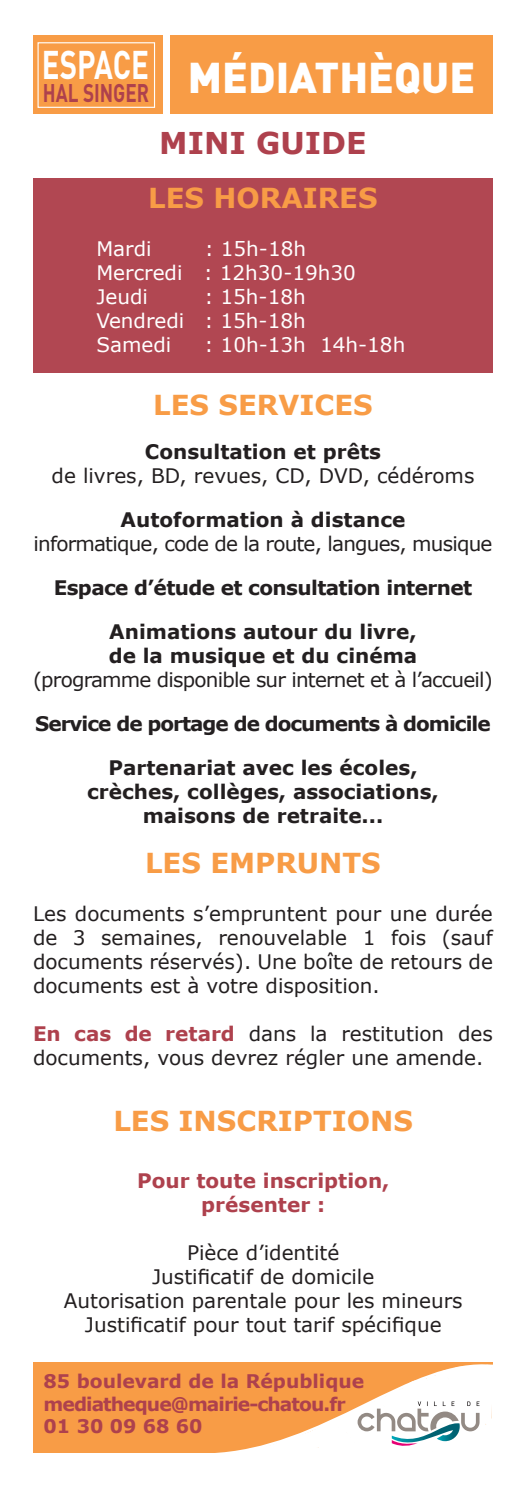
<style>
.page{position:relative;width:526px;height:1489px;background:#fff}
.page>*{position:absolute;margin:0;border:0;box-sizing:border-box;transform-origin:0 0}
.t1{font:900 42.5px "DIN";color:#fff}
.t2{font:700 39.5px "DIN";color:#fff;scale:.75 1}
.t3{font:700 30px "Verdana";color:#ae414d}
.t4{font:700 27.5px "Verdana";color:#f89c46}
.t5{font:700 25.25px "DIN";color:#ae414d;scale:.75 1}
.t6{font:20px/24px "Verdana";color:#231f20;text-align:justify}
.t7{font:700 20px/24px "Verdana";color:#231f20}
.t8{font:20px "Verdana";letter-spacing:-.04em;color:#231f20}
.t9{font:20px/24px "Verdana";color:#fff}
.t10{font:700 20px/24px "Verdana";color:#ae414d;text-align:center}
.t11{font:700 18.75px/22.5px "Verdana";color:#ae414d}
.s1{font-weight:700;color:#ae414d}
</style>
<div class="page">
<div style="left:33px;top:179px;width:460px;height:194px;background:#b14752"></div>
<div style="left:170px;top:35px;width:323px;height:79px;background:#f89c46"></div>
<div style="left:33px;top:35px;width:130px;height:79px;background:#f89c46"></div>
<div style="left:38px;top:42px;width:117px;height:66px;border:1px solid #fff"></div>
<div style="left:33px;top:1361px;width:460px;height:91px;background:#f89c46"></div>
<svg style="left:206px;top:1361px;width:287px;height:92px"></svg>
<h2 class="t2" style="left:42px;top:39px;width:144px">ESPACE</h2>
<p class="t5" style="left:43px;top:76px;width:143px">HAL SINGER</p>
<h1 class="t1" style="left:188px;top:49px;width:289px">MÉDIATHÈQUE</h1>
<h3 class="t3" style="left:159px;top:122px;width:209px">Mini guide</h3>
<h3 class="t4" style="left:148px;top:179px;width:231px">Les horaires</h3>
<p class="t9" style="left:96px;top:237px;width:261px;text-indent:108px">: 15h-18h<br>Mercredi : 12h30-19h30<br>Jeudi</p>
<p class="t9" style="left:96px;top:237px;width:57px">Mardi</p>
<p class="t9" style="left:96px;top:285px;width:211px;text-align:justify;text-indent:108px">: 15h-18h Vendredi : 15h-18h Samedi</p>
<p class="t9" style="left:204px;top:333px;width:202px">: 10h-13h 14h-18h</p>
<h3 class="t4" style="left:153px;top:386px;width:221px">Les services</h3>
<p class="t7" style="left:145px;top:439px;width:238px">Consultation et prêts</p>
<p class="t6" style="left:52px;top:464px;width:424px">de livres, BD, revues, CD, DVD, cédéroms</p>
<p class="t7" style="left:121px;top:507px;width:286px">Autoformation à distance</p>
<p class="t8" style="left:34px;top:530px;width:460px">informatique, code de la route, langues, musique</p>
<p class="t7" style="left:54px;top:575px;width:420px">Espace d’étude et consultation internet</p>
<p class="t7" style="left:109px;top:619px;width:310px">Animations autour du livre, de la musique et du cinéma</p>
<p class="t8" style="left:33px;top:666px;width:461px">(programme disponible sur internet et à l’accueil)</p>
<p class="t7" style="left:35px;top:711px;width:457px">Service de portage de documents à domicile</p>
<p class="t7" style="left:87px;top:755px;width:353px;text-align:center">Partenariat avec les écoles, crèches, collèges, associations, maisons de retraite...</p>
<h3 class="t4" style="left:145px;top:843px;width:237px">Les em prunts</h3>
<p class="t6" style="left:33px;top:901px;width:461px">Les documents s’empruntent pour une durée de 3 semaines, renouvelable 1 fois (sauf documents réservés). Une boîte de retours de documents est à votre disposition.</p>
<p class="t6" style="left:33px;top:1021px;width:461px"><span class="s1">En cas de retard</span> dans la restitution des documents, vous devrez régler une amende.</p>
<h3 class="t4" style="left:113px;top:1101px;width:301px">LES inscriptions</h3>
<p class="t10" style="left:137px;top:1167px;width:254px">Pour toute inscription, présenter :</p>
<p class="t6" style="left:64px;top:1240px;width:400px;text-align:center">Pièce d’identité<br>Justificatif de domicile<br>Autorisation parentale pour les mineurs<br>Justificatif pour tout tarif spécifique</p>
<p class="t11" style="left:44px;top:1369px;width:322px">85 boulevard de la République mediatheque@mairie-chatou.fr<br>01 30 09 68 60</p>
</div>
